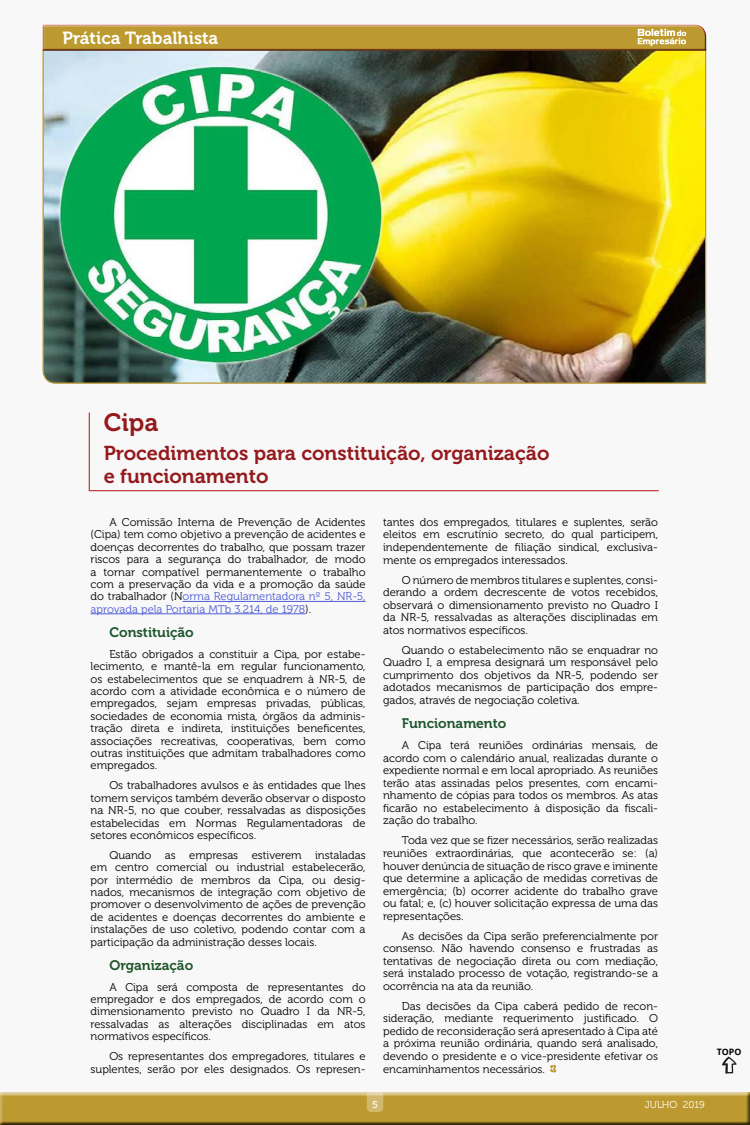
<style>
.page{position:relative;width:750px;height:1125px;background:#fff}
.page>*{position:absolute;margin:0;border:0;box-sizing:border-box;transform-origin:0 0}
.t1{font:25px "Museo 700";color:#941a1d}
.t2{font:20px/22.5px "Museo 700";color:#941a1d}
.t3{font:17.5px "Museo 700";color:#fff}
.t4{font:13.75px "Museo 700";color:#1e552b}
.t5{font:11.25px/12.5px "Museo 300";color:#000;text-align:justify}
.t6{font:10px "Museo 300";letter-spacing:-.005em;color:#fff}
.t7{font:10px "Museo 500";color:#fff}
.t8{font:700 8.75px "Open Sans";color:#000}
.s1{color:#4f5cd6}
</style>
<div class="page">
<div style="left:0;top:0;width:750px;height:1101px;background:#f8f8f8"></div>
<svg style="left:89px;top:412px;width:570px;height:79px"></svg>
<div style="left:0;top:1090px;width:750px;height:35px;background:#000;opacity:.75"></div>
<hr style="left:183px;top:601px;width:183px;height:1px;background:#4f5cd6">
<hr style="left:91px;top:614px;width:214px;height:1px;background:#4f5cd6">
<img style="left:42px;top:52px;width:665px;height:332px">
<svg style="left:42px;top:24px;width:665px;height:27px;background:#bb973d"></svg>
<svg style="left:367px;top:1092px;width:16px;height:20px"></svg>
<svg style="left:550px;top:1065px;width:7px;height:8px"></svg>
<svg style="left:722px;top:1057px;width:15px;height:17px"></svg>
<h3 class="t3" style="left:63px;top:28px;width:157px">Prática Trabalhista</h3>
<h1 class="t1" style="left:104px;top:408px;width:56px">Cipa</h1>
<h2 class="t2" style="left:104px;top:442px;width:447px">Procedimentos para constituição, organização e funcionamento</h2>
<p class="t5" style="left:91px;top:516px;width:277px;text-indent:19px">A Comissão Interna de Prevenção de Acidentes (Cipa) tem como objetivo a prevenção de acidentes e doenças decorrentes do trabalho, que possam trazer riscos para a segurança do trabalhador, de modo a tornar compatível permanentemente o trabalho com a preservação da vida e a promoção da saúde do trabalhador (N<span class="s1">orma Regulamentadora nº 5, NR-5, aprovada pela Portaria MTb 3.214, de 1978</span>).</p>
<p class="t4" style="left:109px;top:624px;width:86px">Constituição</p>
<p class="t5" style="left:91px;top:648px;width:277px;text-indent:19px">Estão obrigados a constituir a Cipa, por estabe&shy;lecimento, e mantê-la em regular funcionamento, os estabelecimentos que se enquadrem à NR-5, de acordo com a atividade econômica e o número de empregados, sejam empresas privadas, públicas, sociedades de economia mista, órgãos da adminis&shy;tração direta e indireta, instituições beneficentes, associações recreativas, cooperativas, bem como outras instituições que admitam trabalhadores como empregados.</p>
<p class="t5" style="left:91px;top:779px;width:277px;text-indent:19px">Os trabalhadores avulsos e às entidades que lhes tomem serviços também deverão observar o disposto na NR-5, no que couber, ressalvadas as disposições estabelecidas em Normas Regulamentadoras de setores econômicos específicos.</p>
<p class="t5" style="left:91px;top:849px;width:277px;text-indent:19px">Quando as empresas estiverem instaladas em centro comercial ou industrial estabelecerão, por intermédio de membros da Cipa, ou desig&shy;nados, mecanismos de integração com objetivo de promover o desenvolvimento de ações de prevenção de acidentes e doenças decorrentes do ambiente e instalações de uso coletivo, podendo contar com a participação da administração desses locais.</p>
<p class="t4" style="left:109px;top:957px;width:85px">Organização</p>
<p class="t5" style="left:91px;top:981px;width:277px;text-indent:19px">A Cipa será composta de representantes do empregador e dos empregados, de acordo com o dimensionamento previsto no Quadro I da NR-5, ressalvadas as alterações disciplinadas em atos normativos específicos.</p>
<p class="t5" style="left:91px;top:1050px;width:277px;text-align:right">Os representantes dos empregadores, titulares e suplentes, serão por eles designados. Os represen-</p>
<p class="t5" style="left:383px;top:516px;width:277px">tantes dos empregados, titulares e suplentes, serão eleitos em escrutínio secreto, do qual participem, independentemente de filiação sindical, exclusiva&shy;mente os empregados interessados.</p>
<p class="t5" style="left:383px;top:574px;width:277px;text-indent:19px">O número de membros titulares e suplentes, consi&shy;derando a ordem decrescente de votos recebidos, observará o dimensionamento previsto no Quadro I da NR-5, ressalvadas as alterações disciplinadas em atos normativos específicos.</p>
<p class="t5" style="left:383px;top:644px;width:277px;text-indent:19px">Quando o estabelecimento não se enquadrar no Quadro I, a empresa designará um responsável pelo cumprimento dos objetivos da NR-5, podendo ser adotados mecanismos de participação dos empre&shy;gados, através de negociação coletiva.</p>
<p class="t4" style="left:402px;top:716px;width:106px">Funcionamento</p>
<p class="t5" style="left:383px;top:739px;width:277px;text-indent:19px">A Cipa terá reuniões ordinárias mensais, de acordo com o calendário anual, realizadas durante o expediente normal e em local apropriado. As reuniões terão atas assinadas pelos presentes, com encami&shy;nhamento de cópias para todos os membros. As atas ficarão no estabelecimento à disposição da fiscali&shy;zação do trabalho.</p>
<p class="t5" style="left:383px;top:835px;width:277px;text-indent:19px">Toda vez que se fizer necessários, serão realizadas reuniões extraordinárias, que acontecerão se: (a) houver denúncia de situação de risco grave e iminente que determine a aplicação de medidas corretivas de emergência; (b) ocorrer acidente do trabalho grave ou fatal; e, (c) houver solicitação expressa de uma das representações.</p>
<p class="t5" style="left:383px;top:930px;width:277px;text-indent:19px">As decisões da Cipa serão preferencialmente por consenso. Não havendo consenso e frustradas as tentativas de negociação direta ou com mediação, será instalado processo de votação, registrando-se a ocorrência na ata da reunião.</p>
<p class="t5" style="left:383px;top:1000px;width:277px;text-indent:19px">Das decisões da Cipa caberá pedido de recon&shy;sideração, mediante requerimento justificado. O pedido de reconsideração será apresentado à Cipa até a próxima reunião ordinária, quando será analisado, devendo o presidente e o vice-presidente efetivar os encaminhamentos necessários.</p>
<p class="t7" style="left:372px;top:1100px;width:7px">5</p>
<p class="t6" style="left:645px;top:1100px;width:61px">JULHO 2019</p>
<p class="t8" style="left:717px;top:1046px;width:26px">TOPO</p>
</div>
